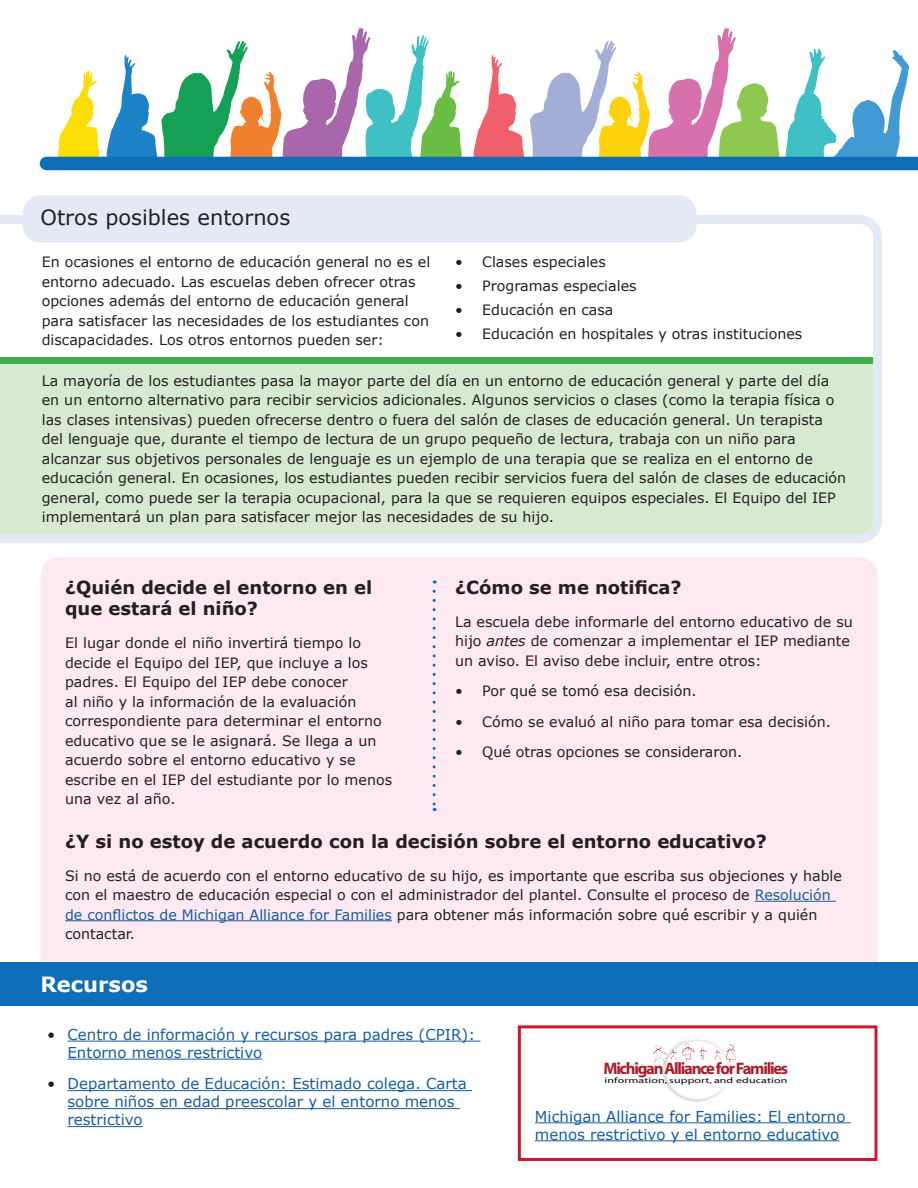
<style>
.page{position:relative;width:918px;height:1188px;background:#fff}
.page>*{position:absolute;margin:0;border:0;box-sizing:border-box;transform-origin:0 0}
.H3c{font:21px "Verdana";color:#231f20}
.Resources{font:700 21px "Verdana";color:#fff}
.H3a{font:700 18px/21.6px "Verdana";color:#231f20}
.t1{font:700 16.65px "Myriad";letter-spacing:-.075em;color:#aa1d2d}
.t2{font:15px/18px "Verdana";color:#175d9e}
.t3{font:14.25px/19.5px "Verdana";color:#231f20}
.t4{font:7.95px "Myriad";letter-spacing:.01em;color:#050504;scale:1.5 1}
.s1{font-style:italic}
.s2{color:#175d9e}
.s3{color:#231f20}
</style>
<div class="page">
<svg style="left:40px;top:28px;width:878px;height:142px"></svg>
<div style="left:40px;top:557px;width:838px;height:406px;background:#fce9f1"></div>
<svg style="left:0;top:215px;width:882px;height:328px"></svg>
<div style="left:0;top:963px;width:918px;height:43px;background:#0e6eb8"></div>
<hr style="left:68px;top:1041px;width:413px;height:1px;background:#175d9e">
<hr style="left:68px;top:1059px;width:194px;height:1px;background:#175d9e">
<hr style="left:68px;top:1090px;width:404px;height:1px;background:#175d9e">
<hr style="left:68px;top:1108px;width:392px;height:1px;background:#175d9e">
<hr style="left:68px;top:1126px;width:75px;height:1px;background:#175d9e">
<div style="left:23px;top:195px;width:674px;height:48px;background:#e4eaf5;border-radius:18px"></div>
<svg style="left:433px;top:591px;width:3px;height:220px"></svg>
<svg style="left:653px;top:1038px;width:83px;height:64px"></svg>
<div style="left:518px;top:1025px;width:360px;height:136px;border:3px solid #d11530"></div>
<hr style="left:535px;top:1122px;width:316px;height:1px;background:#175d9e">
<hr style="left:535px;top:1140px;width:304px;height:1px;background:#175d9e">
<hr style="left:755px;top:901px;width:81px;height:1px;background:#175d9e">
<hr style="left:65px;top:920px;width:327px;height:1px;background:#175d9e">
<h3 class="H3c" style="left:40px;top:203px;width:251px">Otros posibles entornos</h3>
<p class="t3" style="left:42px;top:252px;width:390px">En ocasiones el entorno de educación general no es el entorno adecuado. Las escuelas deben ofrecer otras opciones además del entorno de educación general para satisfacer las necesidades de los estudiantes con discapacidades. Los otros entornos pueden ser:</p>
<p class="t3" style="left:455px;top:252px;width:152px">• Clases especiales</p>
<p class="t3" style="left:455px;top:276px;width:183px">• Programas especiales</p>
<p class="t3" style="left:455px;top:300px;width:160px">• Educación en casa</p>
<p class="t3" style="left:455px;top:324px;width:349px">• Educación en hospitales y otras instituciones</p>
<p class="t3" style="left:42px;top:371px;width:806px">La mayoría de los estudiantes pasa la mayor parte del día en un entorno de educación general y parte del día en un entorno alternativo para recibir servicios adicionales. Algunos servicios o clases (como la terapia física o las clases intensivas) pueden ofrecerse dentro o fuera del salón de clases de educación general. Un terapista del lenguaje que, durante el tiempo de lectura de un grupo pequeño de lectura, trabaja con un niño para alcanzar sus objetivos personales de lenguaje es un ejemplo de una terapia que se realiza en el entorno de educación general. En ocasiones, los estudiantes pueden recibir servicios fuera del salón de clases de educación general, como puede ser la terapia ocupacional, para la que se requieren equipos especiales. El Equipo del IEP implementará un plan para satisfacer mejor las necesidades de su hijo.</p>
<h3 class="H3a" style="left:65px;top:576px;width:309px">¿Quién decide el entorno en el que estará el niño?</h3>
<p class="t3" style="left:65px;top:633px;width:329px">El lugar donde el niño invertirá tiempo lo decide el Equipo del IEP, que incluye a los padres. El Equipo del IEP debe conocer<br>al niño y la información de la evaluación correspondiente para determinar el entorno educativo que se le asignará. Se llega a un acuerdo sobre el entorno educativo y se escribe en el IEP del estudiante por lo menos una vez al año.</p>
<h3 class="H3a" style="left:455px;top:576px;width:228px">¿Cómo se me notifica?</h3>
<p class="t3" style="left:455px;top:612px;width:399px">La escuela debe informarle del entorno educativo de su hijo <span class="s1">antes</span> de comenzar a implementar el IEP mediante un aviso. El aviso debe incluir, entre otros:</p>
<p class="t3" style="left:455px;top:681px;width:243px">• Por qué se tomó esa decisión.</p>
<p class="t3" style="left:455px;top:712px;width:377px">• Cómo se evaluó al niño para tomar esa decisión.</p>
<p class="t3" style="left:455px;top:742px;width:289px">• Qué otras opciones se consideraron.</p>
<h3 class="H3a" style="left:65px;top:830px;width:703px">¿Y si no estoy de acuerdo con la decisión sobre el entorno educativo?</h3>
<p class="t3" style="left:65px;top:865px;width:779px">Si no está de acuerdo con el entorno educativo de su hijo, es importante que escriba sus objeciones y hable con el maestro de educación especial o con el administrador del plantel. Consulte el proceso de <span class="s2">Resolución de conflictos de Michigan Alliance for Families</span> para obtener más información sobre qué escribir y a quién contactar.</p>
<h3 class="Resources" style="left:40px;top:970px;width:109px">Recursos</h3>
<p class="t2" style="left:68px;top:1025px;width:409px;text-indent:-20px"><span class="s3">•</span> Centro de información y recursos para padres (CPIR):<br>Entorno menos restrictivo</p>
<p class="t2" style="left:68px;top:1075px;width:401px;text-indent:-20px"><span class="s3">•</span> Departamento de Educación: Estimado colega. Carta sobre niños en edad preescolar y el entorno menos restrictivo</p>
<p class="t1" style="left:603px;top:1059px;width:186px">Michigan Alliance for Families</p>
<p class="t2" style="left:535px;top:1107px;width:312px">Michigan Alliance for Families: El entorno menos restrictivo y el entorno educativo</p>
<p class="t4" style="left:605px;top:1076px;width:123px">information, support, and education</p>
</div>
